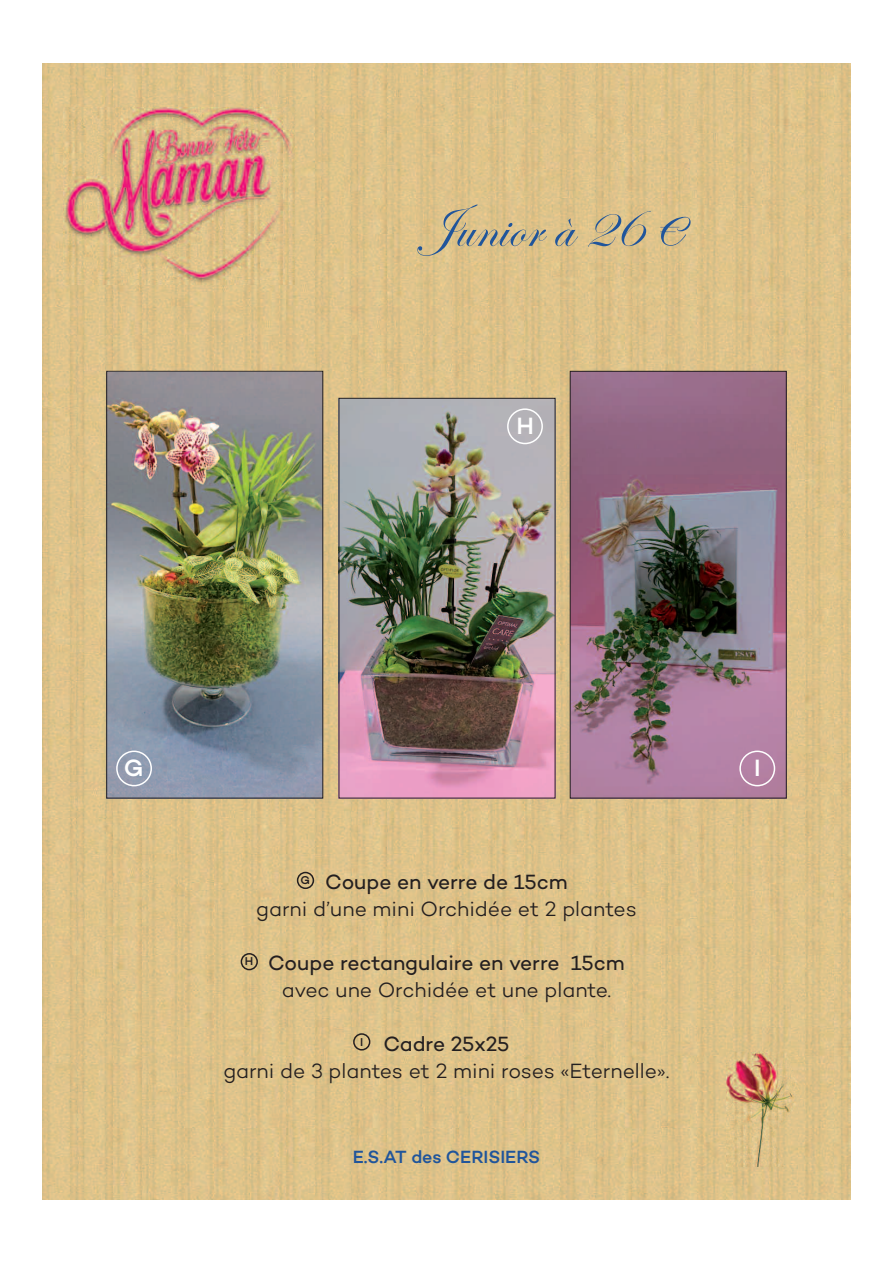
<style>
.page{position:relative;width:893px;height:1263px;background:#fff}
.page>*{position:absolute;margin:0;border:0;box-sizing:border-box;transform-origin:0 0}
.t1{font:60px "Edwardian Script ITC";color:#20559b}
.t2{font:500 24px "Campton";color:#fff}
.t3{font:300 21px "Campton";color:#231f20}
.t4{font:21px "Campton";letter-spacing:-.01em;color:#231f20}
.t5{font:500 18px "Campton";letter-spacing:-.005em;color:#20559b}
.t6{font:500 11.55px "Campton";color:#231f20}
</style>
<div class="page">
<img style="left:43px;top:64px;width:807px;height:1135px">
<img style="left:108px;top:373px;width:213px;height:423px">
<div style="left:106px;top:371px;width:217px;height:427px;border:1px solid #231f20"></div>
<img style="left:341px;top:400px;width:212px;height:396px">
<img style="left:572px;top:373px;width:213px;height:423px">
<div style="left:570px;top:371px;width:217px;height:427px;border:1px solid #231f20"></div>
<svg style="left:116px;top:750px;width:36px;height:36px"></svg>
<svg style="left:507px;top:408px;width:36px;height:36px"></svg>
<svg style="left:739px;top:750px;width:36px;height:36px"></svg>
<img style="left:64px;top:107px;width:231px;height:177px">
<svg style="left:297px;top:872px;width:17px;height:17px"></svg>
<svg style="left:241px;top:953px;width:17px;height:17px"></svg>
<svg style="left:353px;top:1033px;width:17px;height:17px"></svg>
<img style="left:726px;top:1052px;width:78px;height:115px">
<h1 class="t1" style="left:421px;top:194px;width:260px">Junior à 26 €</h1>
<p class="t2" style="left:516px;top:418px;width:19px">H</p>
<p class="t2" style="left:124px;top:760px;width:21px">G</p>
<p class="t4" style="left:325px;top:874px;width:244px">Coupe en verre de 15cm</p>
<p class="t3" style="left:256px;top:901px;width:382px">garni d’une mini Orchidée et 2 plantes</p>
<p class="t4" style="left:268px;top:955px;width:358px">Coupe rectangulaire en verre 15cm</p>
<p class="t3" style="left:282px;top:982px;width:331px">avec une Orchidée et une plante.</p>
<p class="t4" style="left:383px;top:1036px;width:128px">Cadre 25x25</p>
<p class="t3" style="left:223px;top:1063px;width:448px">garni de 3 plantes et 2 mini roses «Eternelle».</p>
<p class="t6" style="left:301px;top:876px;width:11px">G</p>
<p class="t6" style="left:245px;top:957px;width:10px">H</p>
<p class="t6" style="left:360px;top:1038px;width:5px">I</p>
<p class="t5" style="left:353px;top:1150px;width:189px">E.S.AT des CERISIERS</p>
<p class="t2" style="left:754px;top:760px;width:8px">I</p>
</div>
